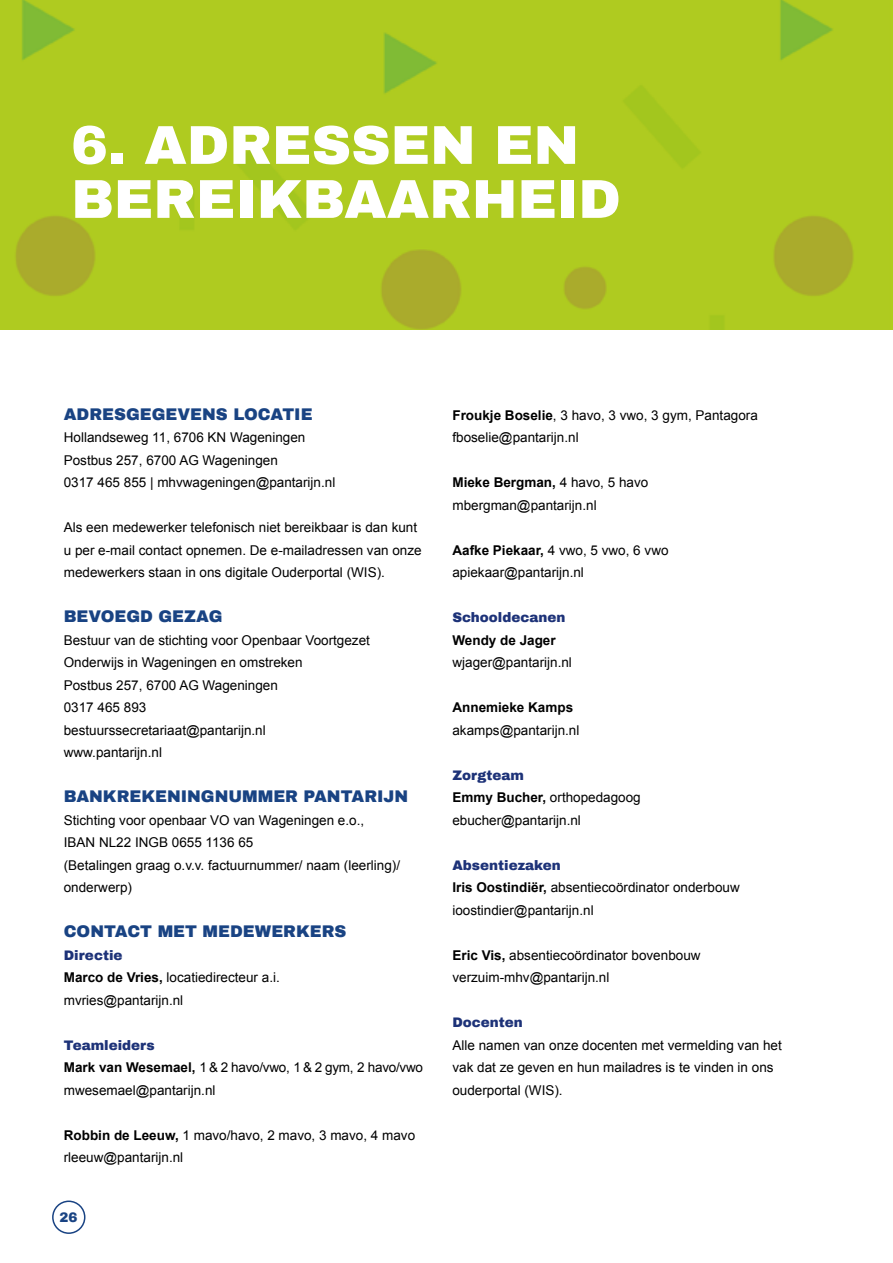
<style>
.page{position:relative;width:893px;height:1263px;background:#fff}
.page>*{position:absolute;margin:0;border:0;box-sizing:border-box;transform-origin:0 0}
.t1{font:900 54.75px/54px "Archivo";color:#fff}
.t2{font:900 16.5px "Archivo";color:#194383}
.t3{font:13.5px/22.5px "Arial";color:#000}
.t4{font:900 13.5px "Archivo";color:#1d3278}
.t5{font:700 13.5px "Arial";color:#000}
.t6{font:900 13.5px "Archivo";color:#194383}
.s1{font-weight:700}
</style>
<div class="page">
<div style="left:52px;top:1200px;width:33px;height:34px;border:2px solid #194383;border-radius:50%"></div>
<img style="left:0;top:0;width:893px;height:330px">
<h1 class="t1" style="left:71px;top:118px;width:551px">6. ADRESSEN EN<br>BEREIKBAARHEID</h1>
<p class="t2" style="left:64px;top:404px;width:250px">ADRESGEGEVENS LOCATIE</p>
<p class="t3" style="left:64px;top:426px;width:273px">Hollandseweg 11, 6706 KN Wageningen<br>Postbus 257, 6700 AG Wageningen<br>0317 465 855 | mhvwageningen@pantarijn.nl</p>
<p class="t3" style="left:64px;top:516px;width:359px">Als een medewerker telefonisch niet bereikbaar is dan kunt u per e-mail contact opnemen. De e-mailadressen van onze medewerkers staan in ons digitale Ouderportal (WIS).</p>
<p class="t2" style="left:64px;top:606px;width:160px">BEVOEGD GEZAG</p>
<p class="t3" style="left:64px;top:629px;width:308px">Bestuur van de stichting voor Openbaar Voortgezet<br>Onderwijs in Wageningen en omstreken<br>Postbus 257, 6700 AG Wageningen<br>0317 465 893<br>bestuurssecretariaat@pantarijn.nl<br>www.pantarijn.nl</p>
<p class="t2" style="left:64px;top:786px;width:346px">BANKREKENINGNUMMER PANTARIJN</p>
<p class="t3" style="left:64px;top:809px;width:338px">Stichting voor openbaar VO van Wageningen e.o.,<br>IBAN NL22 INGB 0655 1136 65<br>(Betalingen graag o.v.v. factuurnummer/ naam (leerling)/ onderwerp)</p>
<p class="t2" style="left:64px;top:921px;width:284px">CONTACT MET MEDEWERKERS</p>
<p class="t4" style="left:64px;top:947px;width:60px">Directie</p>
<p class="t3" style="left:64px;top:966px;width:218px"><span class="s1">Marco de Vries,</span> locatiedirecteur a.i. mvries@pantarijn.nl</p>
<p class="t4" style="left:64px;top:1037px;width:93px">Teamleiders</p>
<p class="t3" style="left:64px;top:1056px;width:361px"><span class="s1">Mark van Wesemael,</span> 1 &amp; 2 havo/vwo, 1 &amp; 2 gym, 2 havo/vwo mwesemael@pantarijn.nl</p>
<p class="t3" style="left:64px;top:1124px;width:353px"><span class="s1">Robbin de Leeuw,</span> 1 mavo/havo, 2 mavo, 3 mavo, 4 mavo rleeuw@pantarijn.nl</p>
<p class="t6" style="left:60px;top:1209px;width:20px">26</p>
<p class="t3" style="left:452px;top:404px;width:307px"><span class="s1">Froukje Boselie</span>, 3 havo, 3 vwo, 3 gym, Pantagora fboselie@pantarijn.nl</p>
<p class="t3" style="left:452px;top:471px;width:197px"><span class="s1">Mieke Bergman,</span> 4 havo, 5 havo mbergman@pantarijn.nl</p>
<p class="t3" style="left:452px;top:539px;width:218px"><span class="s1">Aafke Piekaar,</span> 4 vwo, 5 vwo, 6 vwo apiekaar@pantarijn.nl</p>
<p class="t4" style="left:452px;top:609px;width:115px">Schooldecanen</p>
<p class="t5" style="left:452px;top:631px;width:105px">Wendy de Jager</p>
<p class="t3" style="left:452px;top:651px;width:121px">wjager@pantarijn.nl</p>
<p class="t5" style="left:452px;top:698px;width:122px">Annemieke Kamps</p>
<p class="t3" style="left:452px;top:719px;width:128px">akamps@pantarijn.nl</p>
<p class="t4" style="left:452px;top:767px;width:73px">Zorgteam</p>
<p class="t3" style="left:452px;top:786px;width:190px"><span class="s1">Emmy Bucher,</span> orthopedagoog ebucher@pantarijn.nl</p>
<p class="t4" style="left:452px;top:857px;width:110px">Absentiezaken</p>
<p class="t3" style="left:452px;top:876px;width:289px"><span class="s1">Iris Oostindiër,</span> absentiecoördinator onderbouw ioostindier@pantarijn.nl</p>
<p class="t3" style="left:452px;top:944px;width:250px"><span class="s1">Eric Vis,</span> absentiecoördinator bovenbouw verzuim-mhv@pantarijn.nl</p>
<p class="t4" style="left:452px;top:1014px;width:72px">Docenten</p>
<p class="t3" style="left:452px;top:1034px;width:331px">Alle namen van onze docenten met vermelding van het vak dat ze geven en hun mailadres is te vinden in ons ouderportal (WIS).</p>
</div>
